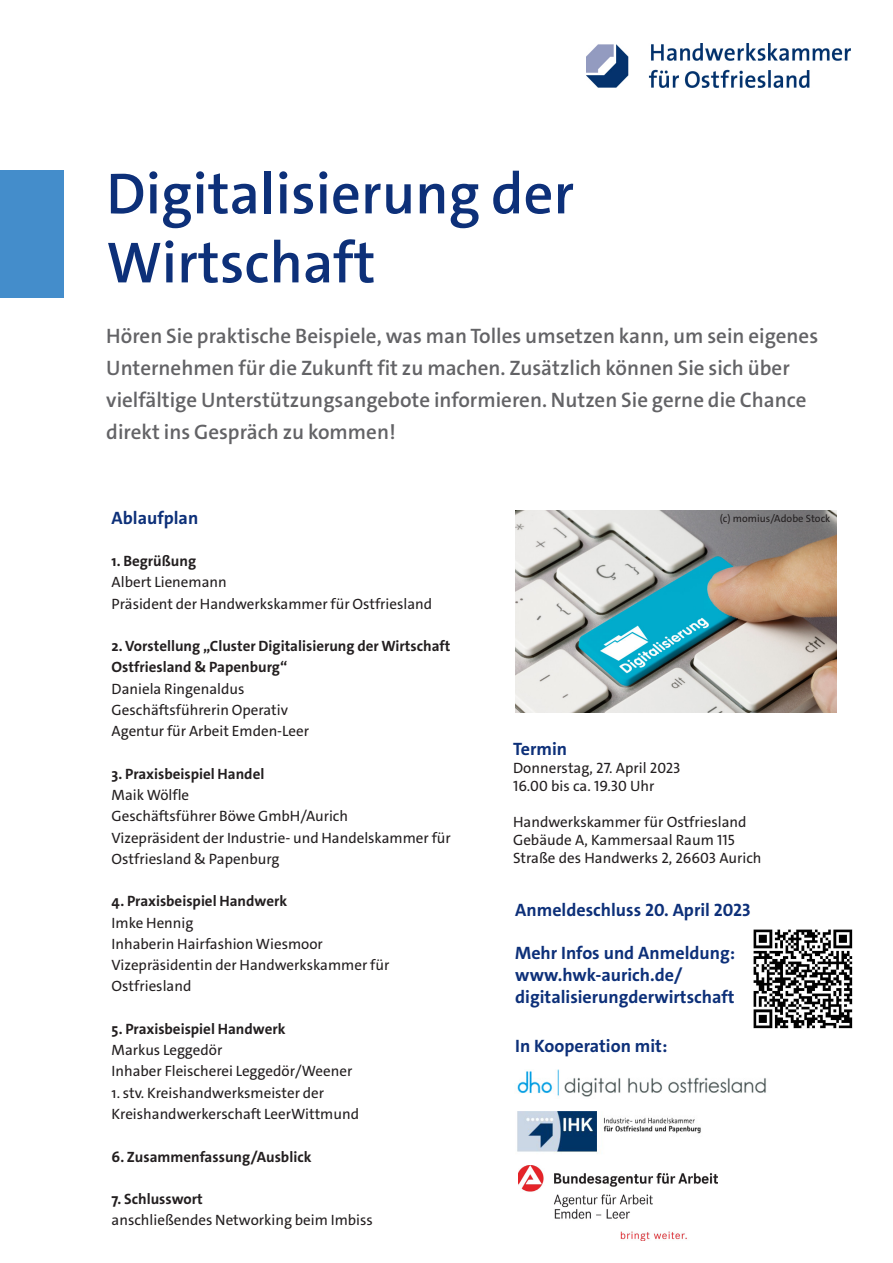
<style>
.page{position:relative;width:893px;height:1263px;background:#fff}
.page>*{position:absolute;margin:0;border:0;box-sizing:border-box;transform-origin:0 0}
.A4_Überschrift_40pt{font:600 58.5px "The Sans C4 s";color:#0d3079}
.A4_Intro_14pt{font:600 21px/32px "The Sans C4 s";color:#636366}
.A4_Überschrift_10pt{font:700 18px "The Sans C4 s";color:#0d3079}
.A4_Überschrift_10pt-2{font:15px/21.3px "The Sans C4 s";color:#231f20}
.A4_Überschrift_10pt-3{font:700 15px/21.3px "The Sans C4 s";color:#231f20}
.t1{font:10.5px "The Sans C4 s";color:#231f20}
.s1{font-weight:700}
</style>
<div class="page">
<div style="left:0;top:170px;width:64px;height:128px;background:#448dcb"></div>
<img style="left:515px;top:510px;width:322px;height:202px">
<img style="left:753px;top:929px;width:100px;height:100px">
<img style="left:517px;top:1111px;width:184px;height:43px">
<img style="left:517px;top:1069px;width:249px;height:28px">
<img style="left:519px;top:1165px;width:198px;height:76px">
<img style="left:586px;top:44px;width:265px;height:44px">
<p class="A4_Überschrift_40pt" style="left:106px;top:156px;width:469px">Digitalisierung der</p>
<p class="A4_Überschrift_40pt" style="left:106px;top:225px;width:271px">Wirtschaft</p>
<p class="A4_Intro_14pt" style="left:106px;top:320px;width:713px">Hören Sie praktische Beispiele, was man Tolles umsetzen kann, um sein eigenes Unternehmen für die Zukunft fit zu machen. Zusätzlich können Sie sich über vielfältige Unterstützungsangebote informieren. Nutzen Sie gerne die Chance direkt ins Gespräch zu kommen!</p>
<p class="A4_Überschrift_10pt" style="left:112px;top:506px;width:88px">Ablaufplan</p>
<p class="A4_Überschrift_10pt-2" style="left:112px;top:550px;width:117px"><span class="s1">1. Begrüßung<br></span>Albert Lienemann</p>
<p class="A4_Überschrift_10pt-2" style="left:112px;top:593px;width:322px">Präsident der Handwerkskammer für Ostfriesland</p>
<p class="A4_Überschrift_10pt-3" style="left:112px;top:636px;width:340px">2. Vorstellung „Cluster Digitalisierung der Wirtschaft<br>Ostfriesland &amp; Papenburg“</p>
<p class="A4_Überschrift_10pt-2" style="left:112px;top:678px;width:134px">Daniela Ringenaldus</p>
<p class="A4_Überschrift_10pt-2" style="left:112px;top:699px;width:178px">Geschäftsführerin Operativ</p>
<p class="A4_Überschrift_10pt-2" style="left:112px;top:721px;width:199px">Agentur für Arbeit Emden-Leer</p>
<p class="A4_Überschrift_10pt-3" style="left:112px;top:763px;width:154px">3. Praxisbeispiel Handel</p>
<p class="A4_Überschrift_10pt-2" style="left:112px;top:784px;width:341px">Maik Wölfle<br>Geschäftsführer Böwe GmbH/Aurich<br>Vizepräsident der Industrie- und Handelskammer für<br>Ostfriesland &amp; Papenburg</p>
<p class="A4_Überschrift_10pt-3" style="left:112px;top:891px;width:177px">4. Praxisbeispiel Handwerk</p>
<p class="A4_Überschrift_10pt-2" style="left:112px;top:912px;width:279px">Imke Hennig<br>Inhaberin Hairfashion Wiesmoor<br>Vizepräsidentin der Handwerkskammer für<br>Ostfriesland</p>
<p class="A4_Überschrift_10pt-3" style="left:112px;top:1018px;width:175px">5. Praxisbeispiel Handwerk</p>
<p class="A4_Überschrift_10pt-2" style="left:112px;top:1039px;width:242px">Markus Leggedör<br>Inhaber Fleischerei Leggedör/Weener</p>
<p class="A4_Überschrift_10pt-2" style="left:112px;top:1082px;width:249px">1. stv. Kreishandwerksmeister der<br>Kreishandwerkerschaft LeerWittmund</p>
<p class="A4_Überschrift_10pt-3" style="left:112px;top:1146px;width:201px">6. Zusammenfassung/Ausblick</p>
<p class="A4_Überschrift_10pt-3" style="left:112px;top:1188px;width:93px">7. Schlusswort</p>
<p class="A4_Überschrift_10pt-2" style="left:112px;top:1210px;width:263px">anschließendes Networking beim Imbiss</p>
<p class="t1" style="left:720px;top:512px;width:112px">(c) momius/Adobe Stock</p>
<p class="A4_Überschrift_10pt" style="left:513px;top:738px;width:56px">Termin</p>
<p class="A4_Überschrift_10pt-2" style="left:513px;top:758px;width:169px">Donnerstag, 27. April 2023</p>
<p class="A4_Überschrift_10pt-2" style="left:513px;top:776px;width:143px">16.00 bis ca. 19.30 Uhr</p>
<p class="A4_Überschrift_10pt-2" style="left:513px;top:813px;width:235px;line-height:18px">Handwerkskammer für Ostfriesland<br>Gebäude A, Kammersaal Raum 115</p>
<p class="A4_Überschrift_10pt-2" style="left:513px;top:848px;width:250px">Straße des Handwerks 2, 26603 Aurich</p>
<p class="A4_Überschrift_10pt" style="left:515px;top:898px;width:237px">Anmeldeschluss 20. April 2023</p>
<p class="A4_Überschrift_10pt" style="left:515px;top:942px;width:221px">Mehr Infos und Anmeldung:</p>
<p class="A4_Überschrift_10pt" style="left:515px;top:963px;width:169px">www.hwk-aurich.de/</p>
<p class="A4_Überschrift_10pt" style="left:515px;top:985px;width:221px">digitalisierungderwirtschaft</p>
<p class="A4_Überschrift_10pt" style="left:515px;top:1034px;width:154px">In Kooperation mit:</p>
</div>
